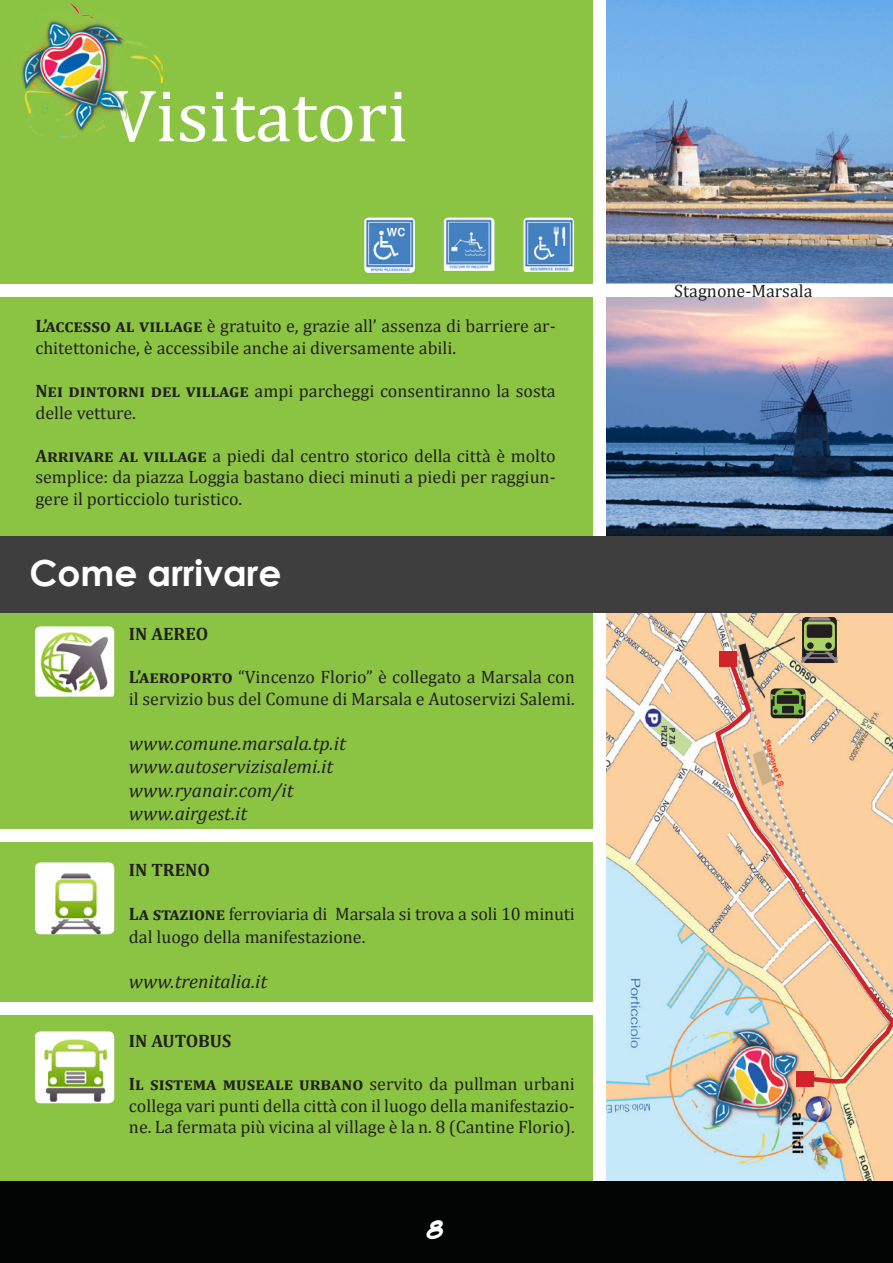
<style>
.page{position:relative;width:893px;height:1263px;background:#fff}
.page>*{position:absolute;margin:0;border:0;box-sizing:border-box;transform-origin:0 0}
.t1{font:75px "Cambria";color:#fff}
.t2{font:700 36px "Century Gothic";color:#fff}
.t3{font:italic 19.5px "Cambria";color:#231f20}
.t4{font:700 19.2px "Riven Shield";color:#fff}
.t5{font:18px/21.6px "Cambria";color:#231f20}
.t6{font:700 18px "Cambria";color:#231f20}
.s1{font-weight:700}
</style>
<div class="page">
<div style="left:0;top:0;width:893px;height:1193px;background:#8bc443"></div>
<img style="left:21px;top:3px;width:141px;height:135px">
<img style="left:606px;top:0;width:287px;height:283px">
<img style="left:606px;top:614px;width:287px;height:566px">
<img style="left:364px;top:218px;width:51px;height:55px">
<img style="left:444px;top:218px;width:50px;height:53px">
<img style="left:523px;top:218px;width:51px;height:54px">
<hr style="left:892px;top:283px;width:1px;height:397px;background:#fff">
<img style="left:35px;top:626px;width:79px;height:71px">
<img style="left:35px;top:1031px;width:79px;height:72px">
<img style="left:35px;top:862px;width:79px;height:72px">
<div style="left:0;top:829px;width:593px;height:13px;background:#fff"></div>
<div style="left:0;top:1002px;width:600px;height:13px;background:#fff"></div>
<img style="left:606px;top:283px;width:287px;height:253px">
<div style="left:593px;top:0;width:13px;height:1183px;background:#fff"></div>
<div style="left:0;top:1181px;width:893px;height:82px;background:#020403"></div>
<div style="left:0;top:284px;width:893px;height:13px;background:#fff"></div>
<div style="left:0;top:536px;width:893px;height:77px;background:#3e3e3f"></div>
<svg style="left:712px;top:652px;width:181px;height:434px;background:#ebc5a1"></svg>
<div style="left:719px;top:651px;width:18px;height:15px;background:#d1232a"></div>
<div style="left:797px;top:1071px;width:17px;height:15px;background:#d1232a"></div>
<hr style="left:892px;top:951px;width:1px;height:77px;background:#3e3e3f">
<div style="left:796px;top:621px;width:50px;height:36px;background:#fccf9f"></div>
<div style="left:765px;top:688px;width:32px;height:37px;background:#fccf9f"></div>
<svg style="left:801px;top:617px;width:37px;height:46px;background:#646a4b"></svg>
<div style="left:771px;top:688px;width:34px;height:30px;background:#231f20;border-radius:4px"></div>
<svg style="left:771px;top:688px;width:34px;height:27px"></svg>
<p class="t1" style="left:111px;top:72px;width:299px">Visitatori</p>
<p class="t5" style="left:35px;top:315px;width:522px"><span class="s1">L’accesso al village</span> è gratuito e, grazie all’ assenza di barriere ar&shy;chitettoniche, è accessibile anche ai diversamente abili.</p>
<p class="t5" style="left:35px;top:380px;width:522px"><span class="s1">Nei dintorni del village</span> ampi parcheggi consentiranno la sosta delle vetture.</p>
<p class="t5" style="left:35px;top:445px;width:522px;text-align:justify"><span class="s1">Arrivare al village</span> a piedi dal centro storico della città è molto semplice: da piazza Loggia bastano dieci minuti a piedi per raggiun&shy;gere il porticciolo turistico.</p>
<p class="t2" style="left:29px;top:546px;width:254px">Come arrivare</p>
<p class="t6" style="left:129px;top:621px;width:81px">IN AEREO</p>
<p class="t5" style="left:129px;top:666px;width:447px"><span class="s1">L’aeroporto</span> “Vincenzo Florio” è collegato a Marsala con il servizio bus del Comune di Marsala e Autoservizi Salemi.</p>
<p class="t3" style="left:129px;top:729px;width:218px">www.comune.marsala.tp.it</p>
<p class="t3" style="left:129px;top:753px;width:206px">www.autoservizisalemi.it</p>
<p class="t3" style="left:129px;top:776px;width:166px">www.ryanair.com/it</p>
<p class="t3" style="left:129px;top:800px;width:120px">www.airgest.it</p>
<p class="t6" style="left:129px;top:857px;width:83px">IN TRENO</p>
<p class="t5" style="left:129px;top:902px;width:447px;line-height:23.4px"><span class="s1">La stazione</span> ferroviaria di Marsala si trova a soli 10 minuti dal luogo della manifestazione.</p>
<p class="t3" style="left:129px;top:967px;width:140px">www.trenitalia.it</p>
<p class="t6" style="left:129px;top:1028px;width:104px">IN AUTOBUS</p>
<p class="t5" style="left:129px;top:1073px;width:447px;text-align:justify"><span class="s1">Il sistema museale urbano</span> servito da pullman urbani collega vari punti della città con il luogo della manifestazio&shy;ne. La fermata più vicina al village è la n. 8 (Cantine Florio).</p>
<p class="t4" style="left:426px;top:1215px;width:20px">8</p>
<p class="t5" style="left:674px;top:280px;width:140px">Stagnone-Marsala</p>
</div>
